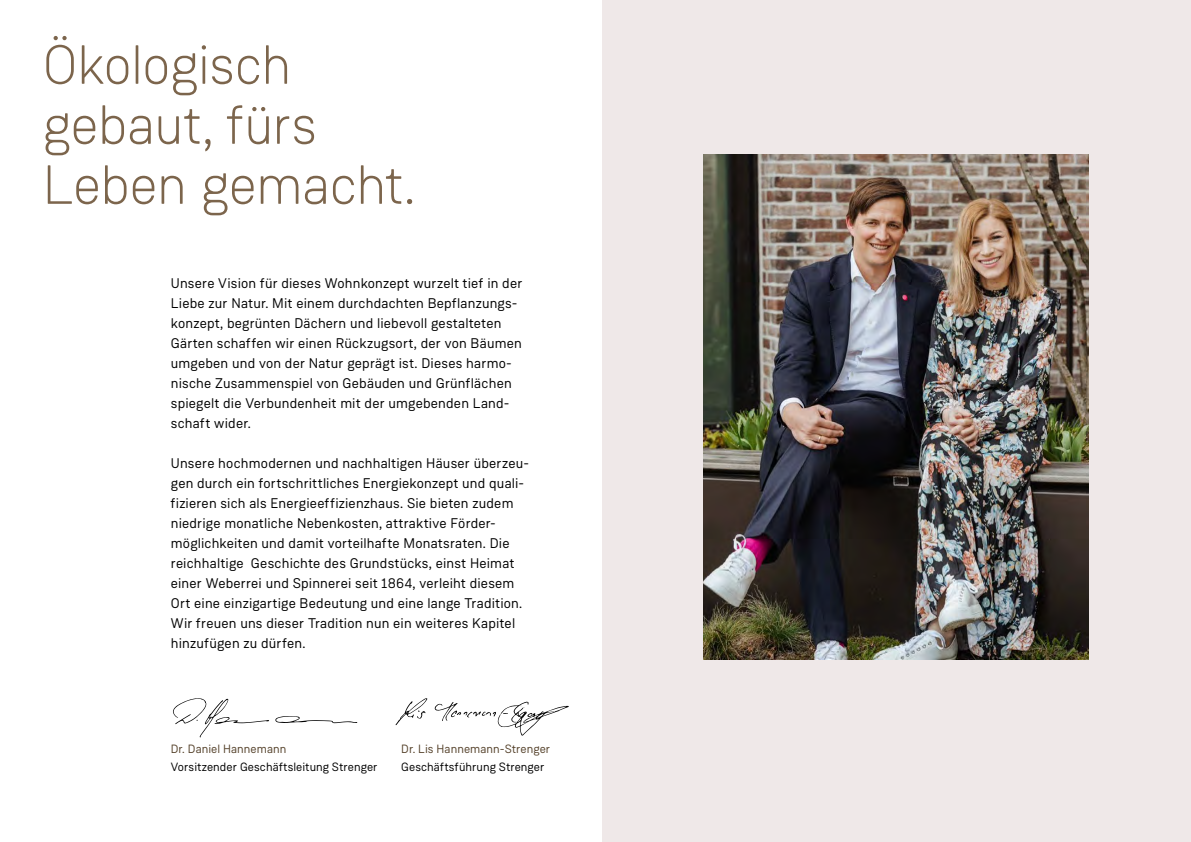
<style>
.page{position:relative;width:1191px;height:842px;background:#efe8e8}
.page>*{position:absolute;margin:0;border:0;box-sizing:border-box;transform-origin:0 0}
.t1{font:300 55px/60px "Weissenhof Grotesk";letter-spacing:-.01em;color:#7c654c}
.t2{font:14px/20px "Weissenhof Grotesk";letter-spacing:.01em;color:#000}
.t3{font:12px "Weissenhof Grotesk";letter-spacing:.005em;color:#000}
.t4{font:12px "Weissenhof Grotesk";letter-spacing:.005em;color:#55422b}
</style>
<div class="page">
<div style="left:0;top:0;width:601px;height:842px;background:#fff"></div>
<svg style="left:173px;top:698px;width:184px;height:39px"></svg>
<svg style="left:395px;top:698px;width:174px;height:38px"></svg>
<img style="left:703px;top:155px;width:385px;height:504px">
<h1 class="t1" style="left:43px;top:34px;width:374px">Ökologisch gebaut, fürs<br>Leben gemacht.</h1>
<p class="t2" style="left:171px;top:273px;width:353px">Unsere Vision für dieses Wohnkonzept wurzelt tief in der Liebe zur Natur. Mit einem durchdachten Bepflanzungs&shy;konzept, begrünten Dächern und liebevoll gestalteten Gärten schaffen wir einen Rückzugsort, der von Bäumen umgeben und von der Natur geprägt ist. Dieses harmo&shy;nische Zusammenspiel von Gebäuden und Grünflächen spiegelt die Verbundenheit mit der umgebenden Land&shy;schaft wider.</p>
<p class="t2" style="left:171px;top:453px;width:360px">Unsere hochmodernen und nachhaltigen Häuser überzeu&shy;gen durch ein fortschrittliches Energiekonzept und quali&shy;fizieren sich als Energieeffizienzhaus. Sie bieten zudem niedrige monatliche Nebenkosten, attraktive Förder&shy;möglichkeiten und damit vorteilhafte Monatsraten. Die reichhaltige Geschichte des Grundstücks, einst Heimat einer Weberrei und Spinnerei seit 1864, verleiht diesem Ort eine einzigartige Bedeutung und eine lange Tradition.<br>Wir freuen uns dieser Tradition nun ein weiteres Kapitel hinzufügen zu dürfen.</p>
<p class="t4" style="left:171px;top:742px;width:117px">Dr. Daniel Hannemann</p>
<p class="t3" style="left:171px;top:760px;width:208px">Vorsitzender Geschäftsleitung Strenger</p>
<p class="t4" style="left:401px;top:742px;width:150px">Dr. Lis Hannemann-Strenger</p>
<p class="t3" style="left:401px;top:760px;width:145px">Geschäftsführung Strenger</p>
</div>
